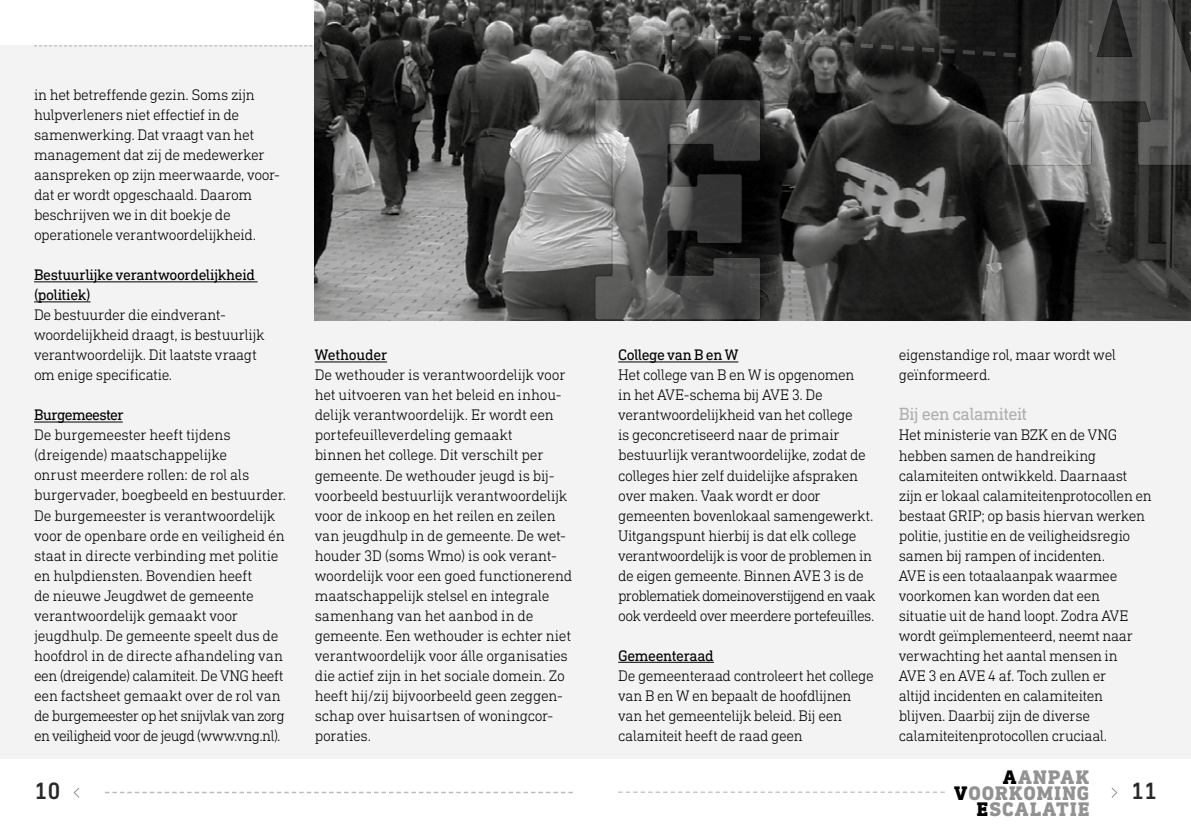
<style>
.page{position:relative;width:1191px;height:840px;background:#fff}
.page>*{position:absolute;margin:0;border:0;box-sizing:border-box;transform-origin:0 0}
.t1{font:500 24px "DIN Next Slab Pro";color:#282828}
.t2{font:800 20px/16px "DIN Next Slab Pro";letter-spacing:.06em;color:#929292;text-align:right}
.t3{font:18px "DIN Next Slab Pro";letter-spacing:-.03em;color:#afafaf}
.t4{font:300 15.6px/20px "DIN Next Slab Pro";letter-spacing:-.02em;color:#000}
.t5{font:15.6px/20px "DIN Next Slab Pro";letter-spacing:-.025em;color:#000}
.s1{color:#000}
</style>
<div class="page">
<div style="left:0;top:45px;width:1191px;height:713px;background:#f3f3f3"></div>
<svg style="left:73px;top:788px;width:7px;height:10px"></svg>
<svg style="left:105px;top:791px;width:468px;height:1px"></svg>
<hr style="left:34px;top:421px;width:89px;height:1px;background:#000">
<hr style="left:315px;top:361px;width:72px;height:1px;background:#000">
<svg style="left:1111px;top:788px;width:7px;height:10px"></svg>
<svg style="left:618px;top:791px;width:327px;height:1px"></svg>
<hr style="left:618px;top:361px;width:120px;height:1px;background:#000">
<hr style="left:618px;top:661px;width:96px;height:1px;background:#000">
<svg style="left:34px;top:0;width:1157px;height:321px"></svg>
<p class="t4" style="left:34px;top:85px;width:246px">in het betreffende gezin. Soms zijn hulpverleners niet effectief in de samenwerking. Dat vraagt van het management dat zij de medewerker aanspreken op zijn meerwaarde, voor&shy;dat er wordt opgeschaald. Daarom beschrijven we in dit boekje de operationele verantwoordelijkheid.</p>
<p class="t5" style="left:34px;top:264px;width:223px">Bestuurlijke verantwoordelijkheid (politiek)</p>
<p class="t4" style="left:34px;top:304px;width:232px">De bestuurder die eindverant&shy;woordelijkheid draagt, is bestuurlijk verantwoordelijk. Dit laatste vraagt om enige specificatie.</p>
<p class="t5" style="left:34px;top:404px;width:91px">Burgemeester</p>
<p class="t4" style="left:34px;top:424px;width:254px">De burgemeester heeft tijdens (dreigende) maatschappelijke<br>onrust meerdere rollen: de rol als burgervader, boegbeeld en bestuurder.<br>De burgemeester is verantwoordelijk voor de openbare orde en veiligheid én staat in directe verbinding met politie en hulpdiensten. Bovendien heeft<br>de nieuwe Jeugdwet de gemeente verantwoordelijk gemaakt voor jeugdhulp. De gemeente speelt dus de hoofdrol in de directe afhandeling van een (dreigende) calamiteit. De VNG heeft een factsheet gemaakt over de rol van de burgemeester op het snijvlak van zorg en veiligheid voor de jeugd (www.vng.nl).</p>
<h1 class="t1" style="left:34px;top:776px;width:28px">10</h1>
<p class="t5" style="left:315px;top:345px;width:74px">Wethouder</p>
<p class="t4" style="left:315px;top:365px;width:259px">De wethouder is verantwoordelijk voor het uitvoeren van het beleid en inhou&shy;delijk verantwoordelijk. Er wordt een portefeuilleverdeling gemaakt<br>binnen het college. Dit verschilt per gemeente. De wethouder jeugd is bij&shy;voorbeeld bestuurlijk verantwoordelijk voor de inkoop en het reilen en zeilen van jeugdhulp in de gemeente. De wet&shy;houder 3D (soms Wmo) is ook verant&shy;woordelijk voor een goed functionerend maatschappelijk stelsel en integrale samenhang van het aanbod in de gemeente. Een wethouder is echter niet verantwoordelijk voor álle organisaties die actief zijn in het sociale domein. Zo heeft hij/zij bijvoorbeeld geen zeggen&shy;schap over huisartsen of woningcor&shy;poraties.</p>
<p class="t5" style="left:618px;top:345px;width:122px">College van B en W</p>
<p class="t4" style="left:618px;top:365px;width:259px">Het college van B en W is opgenomen<br>in het AVE-schema bij AVE 3. De verantwoordelijkheid van het college<br>is geconcretiseerd naar de primair bestuurlijk verantwoordelijke, zodat de colleges hier zelf duidelijke afspraken over maken. Vaak wordt er door gemeenten bovenlokaal samengewerkt.<br>Uitgangspunt hierbij is dat elk college verantwoordelijk is voor de problemen in de eigen gemeente. Binnen AVE 3 is de problematiek domeinoverstijgend en vaak ook verdeeld over meerdere portefeuilles.</p>
<p class="t5" style="left:618px;top:644px;width:97px">Gemeenteraad</p>
<p class="t4" style="left:618px;top:664px;width:257px">De gemeenteraad controleert het college van B en W en bepaalt de hoofdlijnen van het gemeentelijk beleid. Bij een calamiteit heeft de raad geen</p>
<p class="t4" style="left:899px;top:344px;width:219px">eigenstandige rol, maar wordt wel geïnformeerd.</p>
<p class="t3" style="left:899px;top:403px;width:130px">Bij een calamiteit</p>
<p class="t4" style="left:899px;top:425px;width:254px">Het ministerie van BZK en de VNG hebben samen de handreiking calamiteiten ontwikkeld. Daarnaast zijn er lokaal calamiteitenprotocollen en bestaat GRIP; op basis hiervan werken politie, justitie en de veiligheidsregio samen bij rampen of incidenten.<br>AVE is een totaalaanpak waarmee voorkomen kan worden dat een<br>situatie uit de hand loopt. Zodra AVE wordt geïmplementeerd, neemt naar verwachting het aantal mensen in<br>AVE 3 en AVE 4 af. Toch zullen er<br>altijd incidenten en calamiteiten blijven. Daarbij zijn de diverse calamiteitenprotocollen cruciaal.</p>
<p class="t2" style="left:954px;top:768px;width:137px"><span class="s1">A</span>ANPAK<br><span class="s1">V</span>OORKOMING<br><span class="s1">E</span>SCALATIE</p>
<h1 class="t1" style="left:1130px;top:776px;width:28px">11</h1>
</div>
